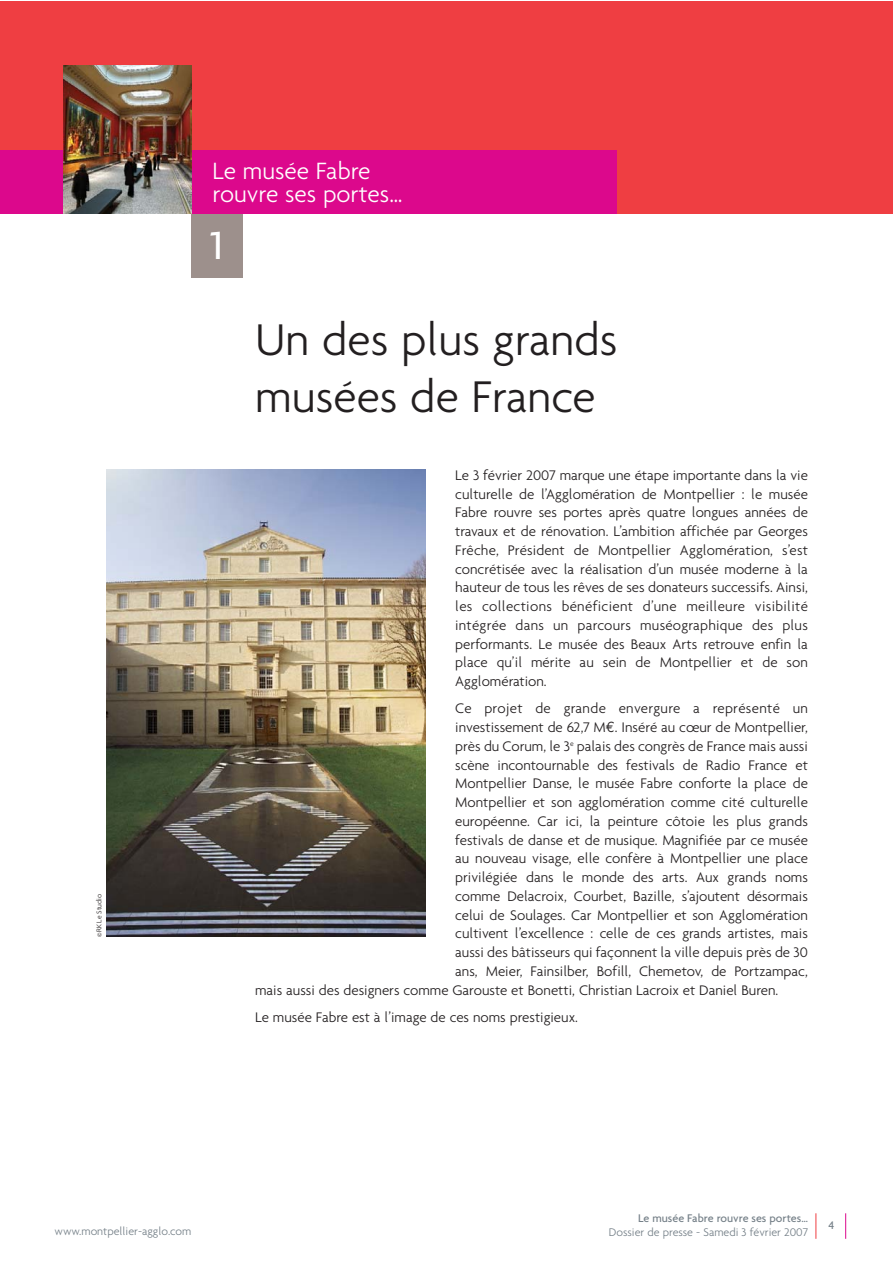
<style>
.page{position:relative;width:893px;height:1263px;background:#fff}
.page>*{position:absolute;margin:0;border:0;box-sizing:border-box;transform-origin:0 0}
.t1{font:300 48px/57.6px "Agenda";color:#231f20}
.t2{font:500 42px "Agenda";color:#fff}
.t3{font:300 25.5px/22.5px "Agenda";color:#fff}
.t4{font:300 15px/18.8px "Agenda";color:#231f20;text-align:justify}
.t5{font:300 15px "Agenda";letter-spacing:.02em;color:#231f20}
.t6{font:300 12px "Agenda";color:#758088}
.t7{font:500 12px "Agenda";color:#758088}
.t8{font:300 7.5px "Agenda";color:#231f20}
.s1{font-family:"Euro Mono";font-weight:400}
</style>
<div class="page">
<svg style="left:815px;top:1213px;width:1px;height:26px"></svg>
<svg style="left:845px;top:1213px;width:1px;height:26px"></svg>
<div style="left:0;top:1px;width:893px;height:213px;background:#ef3e42"></div>
<div style="left:0;top:150px;width:617px;height:64px;background:#dc088c"></div>
<img style="left:64px;top:65px;width:127px;height:149px">
<div style="left:191px;top:214px;width:51px;height:64px;background:#9d908c"></div>
<img style="left:106px;top:469px;width:319px;height:468px">
<p class="t8" style="left:96px;top:937px;width:44px;rotate:-90deg">©RK Le Studio</p>
<h3 class="t3" style="left:213px;top:162px;width:191px">Le musée Fabre rouvre ses portes…</h3>
<h2 class="t2" style="left:210px;top:229px;width:15px">1</h2>
<h1 class="t1" style="left:255px;top:314px;width:364px">Un des plus grands musées de France</h1>
<p class="t4" style="left:455px;top:467px;width:354px">Le 3 février 2007 marque une étape importante dans la vie culturelle de l’Agglomération de Montpellier : le musée Fabre rouvre ses portes après quatre longues années de travaux et de rénovation. L’ambition affichée par Georges Frêche, Président de Montpellier Agglomération, s’est concrétisée avec la réalisation d’un musée moderne à la hauteur de tous les rêves de ses donateurs successifs. Ainsi, les collections bénéficient d’une meilleure visibilité intégrée dans un parcours muséographique des plus performants. Le musée des Beaux Arts retrouve enfin la place qu’il mérite au sein de Montpellier et de son Agglomération.</p>
<p class="t5" style="left:455px;top:702px;width:354px">Ce projet de grande envergure a représenté un</p>
<p class="t4" style="left:455px;top:719px;width:354px">investissement de 62,7 M<span class="s1">€</span>. Inséré au cœur de Montpellier,</p>
<p class="t4" style="left:455px;top:738px;width:354px">près du Corum, le 3<sup>e</sup> palais des congrès de France mais aussi</p>
<p class="t4" style="left:455px;top:757px;width:354px">scène incontournable des festivals de Radio France et</p>
<p class="t4" style="left:455px;top:775px;width:354px">Montpellier Danse, le musée Fabre conforte la place de</p>
<p class="t4" style="left:455px;top:794px;width:354px">Montpellier et son agglomération comme cité culturelle</p>
<p class="t4" style="left:455px;top:813px;width:354px">européenne. Car ici, la peinture côtoie les plus grands</p>
<p class="t4" style="left:455px;top:832px;width:354px">festivals de danse et de musique. Magnifiée par ce musée</p>
<p class="t4" style="left:455px;top:850px;width:354px">au nouveau visage, elle confère à Montpellier une place</p>
<p class="t4" style="left:455px;top:869px;width:354px">privilégiée dans le monde des arts. Aux grands noms</p>
<p class="t4" style="left:455px;top:888px;width:354px">comme Delacroix, Courbet, Bazille, s’ajoutent désormais</p>
<p class="t4" style="left:455px;top:907px;width:354px">celui de Soulages. Car Montpellier et son Agglomération</p>
<p class="t4" style="left:455px;top:925px;width:354px">cultivent l’excellence : celle de ces grands artistes, mais</p>
<p class="t4" style="left:455px;top:944px;width:354px">aussi des bâtisseurs qui façonnent la ville depuis près de 30</p>
<p class="t4" style="left:455px;top:963px;width:354px">ans, Meier, Fainsilber, Bofill, Chemetov, de Portzampac,</p>
<p class="t4" style="left:255px;top:982px;width:525px">mais aussi des designers comme Garouste et Bonetti, Christian Lacroix et Daniel Buren.</p>
<p class="t4" style="left:255px;top:1009px;width:324px">Le musée Fabre est à l’image de ces noms prestigieux.</p>
<p class="t6" style="left:55px;top:1226px;width:138px">www.montpellier-agglo.com</p>
<p class="t7" style="left:638px;top:1213px;width:171px">Le musée Fabre rouvre ses portes…</p>
<p class="t6" style="left:609px;top:1227px;width:200px">Dossier de presse - Samedi 3 février 2007</p>
<p class="t7" style="left:828px;top:1220px;width:7px">4</p>
</div>
